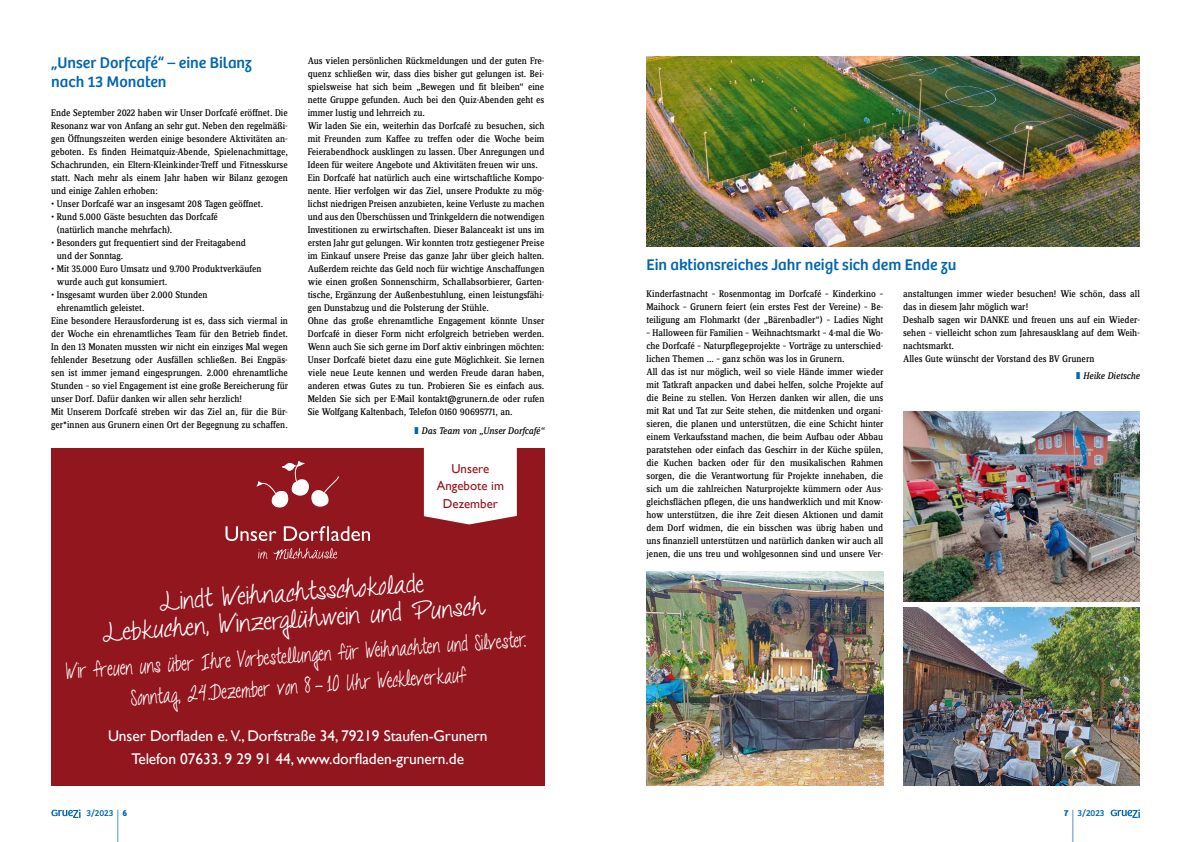
<style>
.page{position:relative;width:1191px;height:842px;background:#fff}
.page>*{position:absolute;margin:0;border:0;box-sizing:border-box;transform-origin:0 0}
.t1{font:48.4px "Bree";color:#0065b1;scale:.12 1}
.t2{font:25.1px/27.1px "Talkingtothe Moon";color:#fff;text-align:center}
.t3{font:21.3px/30.9px "Talkingtothe Moon";color:#fff;text-align:center;scale:.78 1}
.t4{font:16px/19.2px "Bree";color:#0065b1}
.t5{font:15.5px/23.2px "Gill Sans";letter-spacing:-.005em;color:#fff;text-align:center}
.t6{font:12.9px/17.4px "Gill Sans";color:#92161e;text-align:center}
.t7{font:10px/13px "Zine Serif Display OT";color:#000}
.t8{font:italic 10px "Zine Serif Display OT";color:#000}
.t9{font:9px "Bree";letter-spacing:-.01em;color:#0065b1}
.t10{font:700 9px "Bree";color:#0065b1}
.s1{color:#0065b1}
</style>
<div class="page">
<svg style="left:51px;top:809px;width:30px;height:9px"></svg>
<svg style="left:1110px;top:809px;width:30px;height:9px"></svg>
<div style="left:51px;top:448px;width:493px;height:338px;background:#92161e"></div>
<svg style="left:256px;top:461px;width:83px;height:47px"></svg>
<svg style="left:258px;top:548px;width:79px;height:12px"></svg>
<svg style="left:225px;top:526px;width:145px;height:15px"></svg>
<div style="left:424px;top:448px;width:93px;height:76px;background:#fff"></div>
<img style="left:646px;top:571px;width:237px;height:214px">
<img style="left:903px;top:608px;width:237px;height:177px">
<img style="left:646px;top:57px;width:494px;height:190px">
<img style="left:903px;top:411px;width:237px;height:190px">
<h3 class="t4" style="left:51px;top:52px;width:202px">„Unser Dorfcafé“ – eine Bilanz nach 13 Monaten</h3>
<p class="t7" style="left:51px;top:107px;width:238px;text-align:justify">Ende September 2022 haben wir Unser Dorfcafé eröffnet. Die Resonanz war von Anfang an sehr gut. Neben den regelmäßi&shy;gen Öffnungszeiten werden einige besondere Aktivitäten an&shy;geboten. Es finden Heimatquiz-Abende, Spielenachmittage, Schachrunden, ein Eltern-Kleinkinder-Treff und Fitnesskurse statt. Nach mehr als einem Jahr haben wir Bilanz gezogen und einige Zahlen erhoben:</p>
<p class="t7" style="left:51px;top:198px;width:213px">• Unser Dorfcafé war an insgesamt 208 Tagen geöffnet.</p>
<p class="t7" style="left:57px;top:211px;width:163px;text-indent:-6px">• Rund 5.000 Gäste besuchten das Dorfcafé (natürlich manche mehrfach).</p>
<p class="t7" style="left:57px;top:237px;width:190px;text-indent:-6px">• Besonders gut frequentiert sind der Freitagabend und der Sonntag.</p>
<p class="t7" style="left:57px;top:263px;width:206px;text-indent:-6px">• Mit 35.000 Euro Umsatz und 9.700 Produktverkäufen wurde auch gut konsumiert.</p>
<p class="t7" style="left:51px;top:289px;width:158px">• Insgesamt wurden über 2.000 Stunden</p>
<p class="t7" style="left:57px;top:302px;width:89px">ehrenamtlich geleistet.</p>
<p class="t7" style="left:51px;top:315px;width:238px">Eine besondere Herausforderung ist es, dass sich viermal in</p>
<p class="t7" style="left:51px;top:328px;width:238px">der Woche ein ehrenamtliches Team für den Betrieb findet.</p>
<p class="t7" style="left:51px;top:341px;width:238px">In den 13 Monaten mussten wir nicht ein einziges Mal wegen</p>
<p class="t7" style="left:51px;top:354px;width:238px">fehlender Besetzung oder Ausfällen schließen. Bei Engpäs-</p>
<p class="t7" style="left:51px;top:367px;width:238px">sen ist immer jemand eingesprungen. 2.000 ehrenamtliche</p>
<p class="t7" style="left:51px;top:380px;width:238px">Stunden – so viel Engagement ist eine große Bereicherung für</p>
<p class="t7" style="left:51px;top:393px;width:192px">unser Dorf. Dafür danken wir allen sehr herzlich!</p>
<p class="t7" style="left:51px;top:406px;width:238px">Mit Unserem Dorfcafé streben wir das Ziel an, für die Bür-</p>
<p class="t7" style="left:51px;top:419px;width:238px">ger*innen aus Grunern einen Ort der Begegnung zu schaffen.</p>
<p class="t7" style="left:308px;top:55px;width:238px">Aus vielen persönlichen Rückmeldungen und der guten Fre&shy;quenz schließen wir, dass dies bisher gut gelungen ist. Bei&shy;spielsweise hat sich beim „Bewegen und fit bleiben“ eine nette Gruppe gefunden. Auch bei den Quiz-Abenden geht es immer lustig und lehrreich zu.<br>Wir laden Sie ein, weiterhin das Dorfcafé zu besuchen, sich mit Freunden zum Kaffee zu treffen oder die Woche beim Feierabendhock ausklingen zu lassen. Über Anregungen und Ideen für weitere Angebote und Aktivitäten freuen wir uns.<br>Ein Dorfcafé hat natürlich auch eine wirtschaftliche Kompo&shy;nente. Hier verfolgen wir das Ziel, unsere Produkte zu mög&shy;lichst niedrigen Preisen anzubieten, keine Verluste zu machen und aus den Überschüssen und Trinkgeldern die notwendigen Investitionen zu erwirtschaften. Dieser Balanceakt ist uns im ersten Jahr gut gelungen. Wir konnten trotz gestiegener Preise im Einkauf unsere Preise das ganze Jahr über gleich halten.<br>Außerdem reichte das Geld noch für wichtige Anschaffungen wie einen großen Sonnenschirm, Schallabsorbierer, Garten&shy;tische, Ergänzung der Außenbestuhlung, einen leistungsfähi&shy;gen Dunstabzug und die Polsterung der Stühle.<br>Ohne das große ehrenamtliche Engagement könnte Unser Dorfcafé in dieser Form nicht erfolgreich betrieben werden.<br>Wenn auch Sie sich gerne im Dorf aktiv einbringen möchten:<br>Unser Dorfcafé bietet dazu eine gute Möglichkeit. Sie lernen viele neue Leute kennen und werden Freude daran haben, anderen etwas Gutes zu tun. Probieren Sie es einfach aus.<br>Melden Sie sich per E-Mail kontakt@grunern.de oder rufen Sie Wolfgang Kaltenbach, Telefon 0160 90695771, an.</p>
<p class="t8" style="left:414px;top:425px;width:131px"><span class="s1">❚</span> Das Team von „Unser Dorfcafé“</p>
<p class="t6" style="left:437px;top:460px;width:69px">Unsere<br>Angebote im<br>Dezember</p>
<h2 class="t2" style="left:99px;top:592px;width:385px;rotate:-4deg">Lindt Weihnachtsschokolade<br>Lebkuchen, Winzerglühwein und Punsch</h2>
<h3 class="t3" style="left:65px;top:656px;width:592px;rotate:-4deg">Wir freuen uns über Ihre Vorbestellungen für Weihnachten und Silvester.<br>Sonntag, 24.Dezember von 8 - 10 Uhr Weckleverkauf</h3>
<h3 class="t5" style="left:108px;top:723px;width:381px">Unser Dorfladen e. V., Dorfstraße 34, 79219 Staufen-Grunern<br>Telefon 07633. 9 29 91 44, www.dorfladen-grunern.de</h3>
<h3 class="t4" style="left:646px;top:253px;width:311px">Ein aktionsreiches Jahr neigt sich dem Ende zu</h3>
<p class="t7" style="left:646px;top:287px;width:238px;text-align:justify">Kinderfastnacht – Rosenmontag im Dorfcafé – Kinderkino – Maihock – Grunern feiert (ein erstes Fest der Vereine) – Be&shy;teiligung am Flohmarkt (der „Bärenbadler“) – Ladies Night</p>
<p class="t7" style="left:646px;top:326px;width:238px">– Halloween für Familien – Weihnachtsmarkt – 4-mal die Wo&shy;che Dorfcafé – Naturpflegeprojekte – Vorträge zu unterschied&shy;lichen Themen … – ganz schön was los in Grunern.<br>All das ist nur möglich, weil so viele Hände immer wieder mit Tatkraft anpacken und dabei helfen, solche Projekte auf die Beine zu stellen. Von Herzen danken wir allen, die uns mit Rat und Tat zur Seite stehen, die mitdenken und organi&shy;sieren, die planen und unterstützen, die eine Schicht hinter einem Verkaufsstand machen, die beim Aufbau oder Abbau paratstehen oder einfach das Geschirr in der Küche spülen, die Kuchen backen oder für den musikalischen Rahmen sorgen, die die Verantwortung für Projekte innehaben, die sich um die zahlreichen Naturprojekte kümmern oder Aus&shy;gleichsflächen pflegen, die uns handwerklich und mit Know&shy;how unterstützen, die ihre Zeit diesen Aktionen und damit dem Dorf widmen, die ein bisschen was übrig haben und uns finanziell unterstützen und natürlich danken wir auch all jenen, die uns treu und wohlgesonnen sind und unsere Ver-</p>
<p class="t7" style="left:903px;top:287px;width:238px">anstaltungen immer wieder besuchen! Wie schön, dass all das in diesem Jahr möglich war!<br>Deshalb sagen wir DANKE und freuen uns auf ein Wieder&shy;sehen – vielleicht schon zum Jahresausklang auf dem Weih&shy;nachtsmarkt.<br>Alles Gute wünscht der Vorstand des BV Grunern</p>
<p class="t8" style="left:1076px;top:370px;width:65px"><span class="s1">❚</span> Heike Dietsche</p>
<p class="t9" style="left:86px;top:806px;width:28px">3/2023</p>
<h1 class="t1" style="left:117px;top:793px;width:15px">|</h1>
<p class="t10" style="left:122px;top:806px;width:6px">6</p>
<p class="t10" style="left:1064px;top:806px;width:6px">7</p>
<h1 class="t1" style="left:1072px;top:793px;width:15px">|</h1>
<p class="t9" style="left:1077px;top:806px;width:28px">3/2023</p>
</div>
